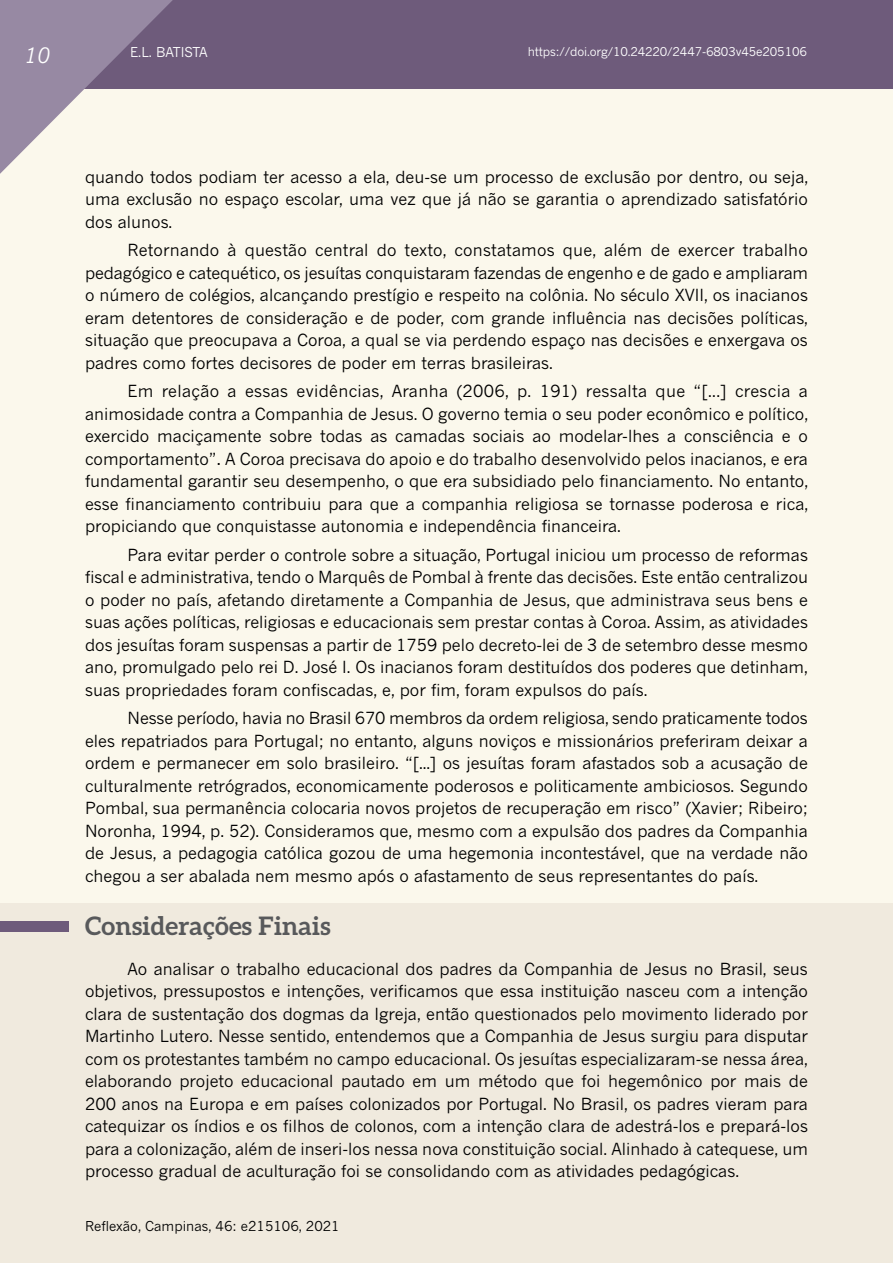
<style>
.page{position:relative;width:893px;height:1263px;background:#fbf8ec}
.page>*{position:absolute;margin:0;border:0;box-sizing:border-box;transform-origin:0 0}
.t1{font:700 25.5px "Aleo";letter-spacing:.01em;color:#58595b}
.t2{font:italic 21px "News Gothic MT Std";color:#fff}
.t3{font:16.5px/22.5px "News Gothic MT Std";color:#000;text-align:justify}
.t4{font:13.5px "News Gothic MT Std";color:#000}
.t5{font:13.5px "News Gothic MT Std";letter-spacing:-.02em;color:#fff}
.t6{font:12px "News Gothic MT Std";letter-spacing:-.01em;color:#fff}
.s1{font-size:18px}
</style>
<div class="page">
<div style="left:0;top:904px;width:893px;height:359px;background:#f0eade"></div>
<div style="left:0;top:921px;width:68px;height:10px;background:#6e5b7b"></div>
<div style="left:0;top:0;width:893px;height:89px;background:#6e5b7b"></div>
<svg style="left:0;top:0;width:173px;height:174px"></svg>
<p class="t2" style="left:24px;top:42px;width:28px">10</p>
<p class="t5" style="left:130px;top:44px;width:79px">E.L. BATISTA</p>
<p class="t6" style="left:528px;top:44px;width:281px">https://doi.org/10.24220/2447-6803v45e205106</p>
<p class="t3" style="left:85px;top:165px;width:724px">quando todos podiam ter acesso a ela, deu-se um processo de exclusão por dentro, ou seja, uma exclusão no espaço escolar, uma vez que já não se garantia o aprendizado satisfatório dos alunos.</p>
<p class="t3" style="left:85px;top:239px;width:725px;text-indent:43px">Retornando à questão central do texto, constatamos que, além de exercer trabalho pedagógico e catequético, os jesuítas conquistaram fazendas de engenho e de gado e ampliaram o número de colégios, alcançando prestígio e respeito na colônia. No século XVII, os inacianos eram detentores de consideração e de poder, com grande influência nas decisões políticas, situação que preocupava a Coroa, a qual se via perdendo espaço nas decisões e enxergava os padres como fortes decisores de poder em terras brasileiras.</p>
<p class="t3" style="left:85px;top:380px;width:724px;text-indent:43px">Em relação a essas evidências, Aranha (2006, p. 191) ressalta que “[...] crescia a animosidade contra a Companhia de Jesus. O governo temia o seu poder econômico e político, exercido maciçamente sobre todas as camadas sociais ao modelar-lhes a consciência e o comportamento”<span class="s1">.</span> A Coroa precisava do apoio e do trabalho desenvolvido pelos inacianos, e era fundamental garantir seu desempenho, o que era subsidiado pelo financiamento. No entanto, esse financiamento contribuiu para que a companhia religiosa se tornasse poderosa e rica, propiciando que conquistasse autonomia e independência financeira.</p>
<p class="t3" style="left:85px;top:543px;width:725px;text-indent:43px">Para evitar perder o controle sobre a situação, Portugal iniciou um processo de reformas fiscal e administrativa, tendo o Marquês de Pombal à frente das decisões. Este então centralizou o poder no país, afetando diretamente a Companhia de Jesus, que administrava seus bens e suas ações políticas, religiosas e educacionais sem prestar contas à Coroa. Assim, as atividades dos jesuítas foram suspensas a partir de 1759 pelo decreto-lei de 3 de setembro desse mesmo ano, promulgado pelo rei D. José I. Os inacianos foram destituídos dos poderes que detinham, suas propriedades foram confiscadas, e, por fim, foram expulsos do país.</p>
<p class="t3" style="left:85px;top:706px;width:724px;text-indent:43px">Nesse período, havia no Brasil 670 membros da ordem religiosa, sendo praticamente todos eles repatriados para Portugal; no entanto, alguns noviços e missionários preferiram deixar a ordem e permanecer em solo brasileiro. “[...] os jesuítas foram afastados sob a acusação de culturalmente retrógrados, economicamente poderosos e politicamente ambiciosos. Segundo Pombal, sua permanência colocaria novos projetos de recuperação em risco” (Xavier; Ribeiro; Noronha, 1994, p. 52). Consideramos que, mesmo com a expulsão dos padres da Companhia de Jesus, a pedagogia católica gozou de uma hegemonia incontestável, que na verdade não chegou a ser abalada nem mesmo após o afastamento de seus representantes do país.</p>
<h1 class="t1" style="left:85px;top:911px;width:247px">Considerações Finais</h1>
<p class="t3" style="left:85px;top:957px;width:724px;text-indent:43px">Ao analisar o trabalho educacional dos padres da Companhia de Jesus no Brasil, seus objetivos, pressupostos e intenções, verificamos que essa instituição nasceu com a intenção clara de sustentação dos dogmas da Igreja, então questionados pelo movimento liderado por Martinho Lutero. Nesse sentido, entendemos que a Companhia de Jesus surgiu para disputar com os protestantes também no campo educacional. Os jesuítas especializaram-se nessa área, elaborando projeto educacional pautado em um método que foi hegemônico por mais de 200 anos na Europa e em países colonizados por Portugal. No Brasil, os padres vieram para catequizar os índios e os filhos de colonos, com a intenção clara de adestrá-los e prepará-los para a colonização, além de inseri-los nessa nova constituição social. Alinhado à catequese, um processo gradual de aculturação foi se consolidando com as atividades pedagógicas.</p>
<p class="t4" style="left:85px;top:1217px;width:256px">Reflexão, Campinas, 46: e215106, 2021</p>
</div>
